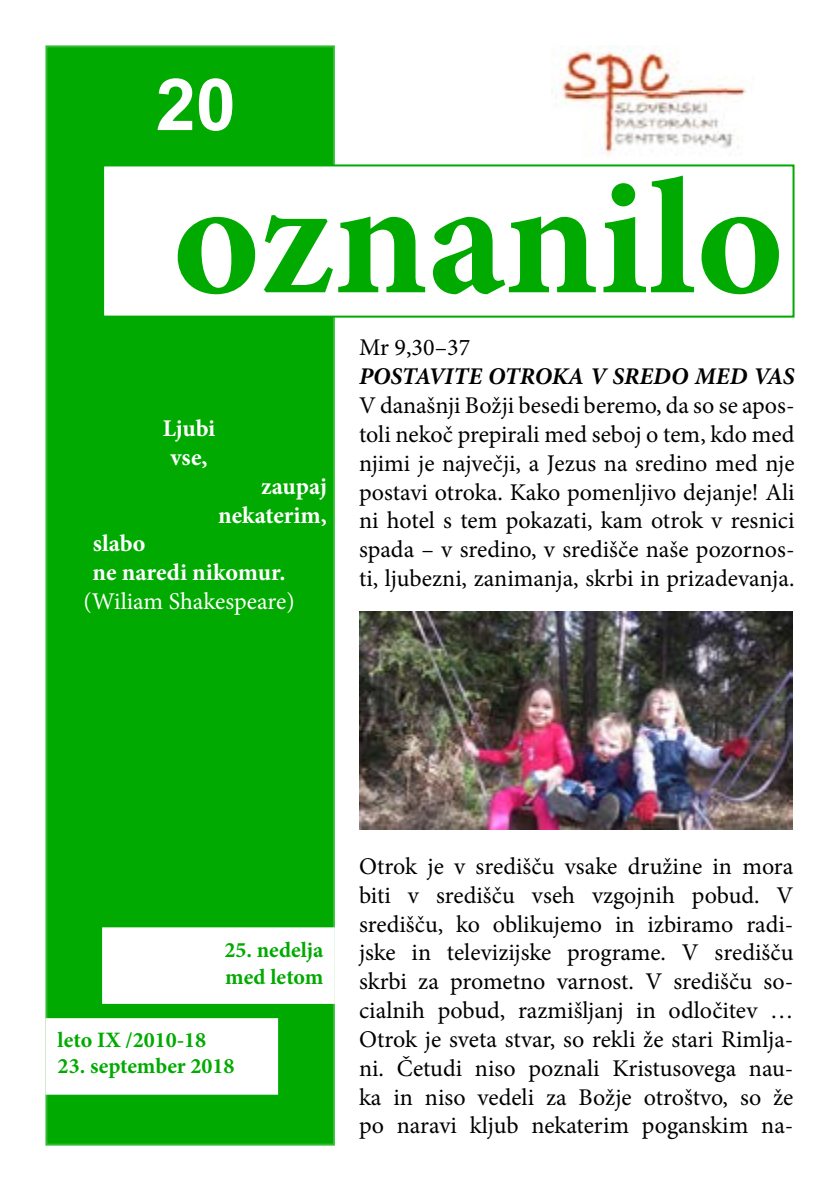
<style>
.page{position:relative;width:840px;height:1191px;background:#fff}
.page>*{position:absolute;margin:0;border:0;box-sizing:border-box;transform-origin:0 0}
.t1{font:700 166px "Minion Pro";color:#0a0}
.t2{font:700 72px "Arial";color:#fff}
.t3{font:24px/28.8px "Minion Pro";color:#000;text-align:justify}
.t4{font:700 24px/28.8px "Minion Pro";letter-spacing:-.005em;color:#fff;text-align:center}
.t5{font:italic 700 24px "Minion Pro";color:#000}
.t6{font:24px "Minion Pro";letter-spacing:-.005em;color:#fff}
.t7{font:700 22px/26.4px "Minion Pro";color:#0a0}
</style>
<div class="page">
<div style="left:45px;top:45px;width:289px;height:1100px;background:#0a0;border:2px solid #3b3"></div>
<div style="left:102px;top:164px;width:692px;height:154px;background:#fff;border:2px solid #0a0"></div>
<img style="left:551px;top:45px;width:195px;height:111px">
<div style="left:45px;top:1018px;width:233px;height:76px;background:#fff;border:2px solid #fff"></div>
<div style="left:102px;top:927px;width:232px;height:77px;background:#fff;border:2px solid #fff"></div>
<img style="left:359px;top:611px;width:433px;height:218px">
<h2 class="t2" style="left:156px;top:57px;width:82px">20</h2>
<h1 class="t1" style="left:173px;top:122px;width:612px">oznanilo</h1>
<p class="t4" style="left:163px;top:414px;width:54px">Ljubi vse,</p>
<p class="t4" style="left:218px;top:471px;width:110px;text-align:right">zaupaj nekaterim,</p>
<p class="t4" style="left:92px;top:529px;width:194px;text-align:left">slabo<br>ne naredi nikomur.</p>
<p class="t6" style="left:83px;top:585px;width:213px">(Wiliam Shakespeare)</p>
<p class="t3" style="left:359px;top:333px;width:113px">Mr 9,30–37</p>
<p class="t5" style="left:359px;top:359px;width:437px">POSTAVITE OTROKA V SREDO MED VAS</p>
<p class="t3" style="left:359px;top:391px;width:437px">V današnji Božji besedi beremo, da so se apos&shy;toli nekoč prepirali med seboj o tem, kdo med njimi je največji, a Jezus na sredino med nje postavi otroka. Kako pomenljivo dejanje! Ali ni hotel s tem pokazati, kam otrok v resnici spada – v sredino, v središče naše pozornos&shy;ti, ljubezni, zanimanja, skrbi in prizadevanja.</p>
<p class="t7" style="left:224px;top:937px;width:101px">25. nedelja med letom</p>
<p class="t7" style="left:58px;top:1026px;width:150px">leto IX /2010-18</p>
<p class="t7" style="left:58px;top:1053px;width:178px">23. september 2018</p>
<p class="t3" style="left:359px;top:852px;width:436px">Otrok je v središču vsake družine in mora biti v središču vseh vzgojnih pobud. V središču, ko oblikujemo in izbiramo radi&shy;jske in televizijske programe. V središču skrbi za prometno varnost. V središču so&shy;cialnih pobud, razmišljanj in odločitev … Otrok je sveta stvar, so rekli že stari Rimlja&shy;ni. Četudi niso poznali Kristusovega nau&shy;ka in niso vedeli za Božje otroštvo, so že po naravi kljub nekaterim poganskim na-</p>
</div>
